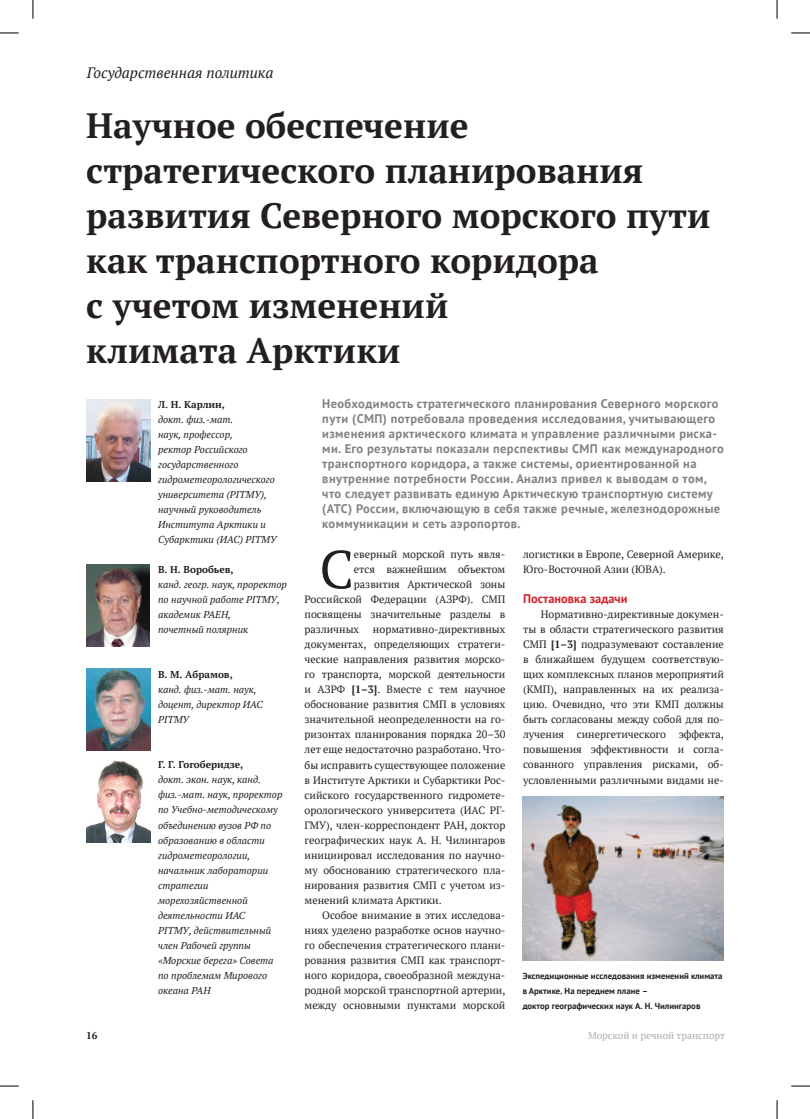
<style>
.page{position:relative;width:810px;height:1119px;background:#fff}
.page>*{position:absolute;margin:0;border:0;box-sizing:border-box;transform-origin:0 0}
.t1{font:53.5px "PT Serif";color:#231f20}
.t2{font:700 35px/45px "PT Serif";color:#231f20}
.t3{font:italic 15px "PT Serif";color:#231f20}
.t4{font:700 12.5px/15px "PT Sans";letter-spacing:.03em;color:#808285}
.t5{font:700 12.5px "PT Sans";color:#d2232a}
.t6{font:10.62px/15px "PT Serif";color:#231f20;text-align:justify}
.t7{font:italic 10px/15px "PT Serif";color:#231f20}
.t8{font:700 10px "PT Serif";color:#231f20}
.t9{font:10px "PT Serif";color:#acaeb0}
.t10{font:700 8.75px/15px "PT Sans";color:#231f20}
.s1{font-weight:700}
.s2{color:#acaeb0}
</style>
<div class="page">
<img style="left:523px;top:796px;width:201px;height:163px">
<img style="left:86px;top:399px;width:64px;height:82px">
<img style="left:86px;top:564px;width:64px;height:82px">
<img style="left:86px;top:668px;width:64px;height:82px">
<img style="left:86px;top:760px;width:64px;height:82px">
<svg style="left:0;top:32px;width:19px;height:2px"></svg>
<svg style="left:791px;top:32px;width:19px;height:2px"></svg>
<svg style="left:0;top:1085px;width:19px;height:1px"></svg>
<svg style="left:791px;top:1085px;width:19px;height:1px"></svg>
<svg style="left:32px;top:0;width:2px;height:19px"></svg>
<svg style="left:32px;top:1100px;width:2px;height:18px"></svg>
<svg style="left:776px;top:0;width:2px;height:19px"></svg>
<svg style="left:776px;top:1100px;width:2px;height:18px"></svg>
<h3 class="t3" style="left:87px;top:63px;width:188px">Государственная политика</h3>
<h2 class="t2" style="left:86px;top:102px;width:626px">Научное обеспечение стратегического планирования развития Северного морского пути как транспортного коридора<br>с учетом изменений<br>климата Арктики</h2>
<p class="t8" style="left:158px;top:398px;width:68px">Л. Н. Карлин,</p>
<p class="t7" style="left:158px;top:412px;width:120px">докт. физ.-мат.<br>наук, профессор,<br>ректор Российского государственного гидрометеорологического университета (РГГМУ), научный руководитель<br>Института Арктики и<br>Субарктики (ИАС) РГГМУ</p>
<p class="t8" style="left:158px;top:563px;width:77px">В. Н. Воробьев,</p>
<p class="t7" style="left:158px;top:577px;width:130px">канд. геогр. наук, проректор по научной работе РГГМУ, академик РАЕН,<br>почетный полярник</p>
<p class="t8" style="left:158px;top:668px;width:76px">В. М. Абрамов,</p>
<p class="t7" style="left:158px;top:682px;width:106px">канд. физ.-мат. наук, доцент, директор ИАС<br>РГГМУ</p>
<p class="t8" style="left:158px;top:758px;width:87px">Г. Г. Гогоберидзе,</p>
<p class="t7" style="left:158px;top:772px;width:126px">докт. экон. наук, канд. физ.-мат. наук, проректор по Учебно-методическому объединению вузов РФ по образованию в области гидрометеорологии, начальник лаборатории стратегии морехозяйственной деятельности ИАС<br>РГГМУ, действительный член Рабочей группы «Морские берега» Совета по проблемам Мирового океана РАH</p>
<p class="t4" style="left:322px;top:396px;width:403px">Необходимость стратегического планирования Северного морского пути (СМП) потребовала проведения исследования, учитывающего изменения арктического климата и управление различными риска&shy;ми. Его результаты показали перспективы СМП как международного транспортного коридора, а также системы, ориентированной на внутренние потребности России. Анализ привел к выводам о том, что следует развивать единую Арктическую транспортную систему (АТС) России, включающую в себя также речные, железнодорожные коммуникации и сеть аэропортов.</p>
<h1 class="t1" style="left:319px;top:534px;width:36px">С</h1>
<p class="t6" style="left:354px;top:547px;width:153px">еверный морской путь явля-</p>
<p class="t6" style="left:354px;top:562px;width:153px">ется важнейшим объектом</p>
<p class="t6" style="left:354px;top:577px;width:153px">развития Арктической зоны</p>
<p class="t6" style="left:305px;top:592px;width:202px">Российской Федерации (АЗРФ). СМП</p>
<p class="t6" style="left:305px;top:607px;width:202px">посвящены значительные разделы в</p>
<p class="t6" style="left:305px;top:622px;width:56px">различных</p>
<p class="t6" style="left:305px;top:622px;width:202px;text-indent:68px">нормативно-директивных документах, определяющих стратеги&shy;ческие направления развития морско&shy;го транспорта, морской деятельности и АЗРФ <span class="s1">[1–3]</span>. Вместе с тем научное обоснование развития СМП в условиях значительной неопределенности на го&shy;ризонтах планирования порядка 20–30 лет еще недостаточно разработано. Что&shy;бы исправить существующее положение в Институте Арктики и Субарктики Рос&shy;сийского государственного гидромете&shy;орологического университета (ИАС РГ-ГМУ), член-корреспондент РАН, доктор географических наук А. Н. Чилингаров инициировал исследования по научно&shy;му обоснованию стратегического пла&shy;нирования развития СМП с учетом из&shy;менений климата Арктики.</p>
<p class="t6" style="left:305px;top:907px;width:202px;text-indent:18px">Особое внимание в этих исследова&shy;ниях уделено разработке основ научно&shy;го обеспечения стратегического плани&shy;рования развития СМП как транспорт&shy;ного коридора, своеобразной междуна&shy;родной морской транспортной артерии, между основными пунктами морской</p>
<p class="t6" style="left:523px;top:547px;width:202px">логистики в Европе, Северной Америке,<br>Юго-Восточной Азии (ЮВА).</p>
<p class="t5" style="left:523px;top:590px;width:106px">Постановка задачи</p>
<p class="t6" style="left:523px;top:607px;width:202px;text-indent:18px">Нормативно-директивные докумен&shy;ты в области стратегического развития СМП <span class="s1">[1–3]</span> подразумевают составление в ближайшем будущем соответствую&shy;щих комплексных планов мероприятий (КМП), направленных на их реализа&shy;цию. Очевидно, что эти КМП должны быть согласованы между собой для по&shy;лучения синергетического эффекта, повышения эффективности и согла&shy;сованного управления рисками, об&shy;условленными различными видами не-</p>
<p class="t10" style="left:523px;top:967px;width:201px">Экспедиционные исследования изменений климата в Арктике. На переднем плане –<br>доктор географических наук А. Н. Чилингаров</p>
<p class="t8" style="left:86px;top:1028px;width:18px">16 <span class="s2">-</span></p>
<p class="t9" style="left:588px;top:1028px;width:138px">Морской и речной транспорт</p>
</div>
